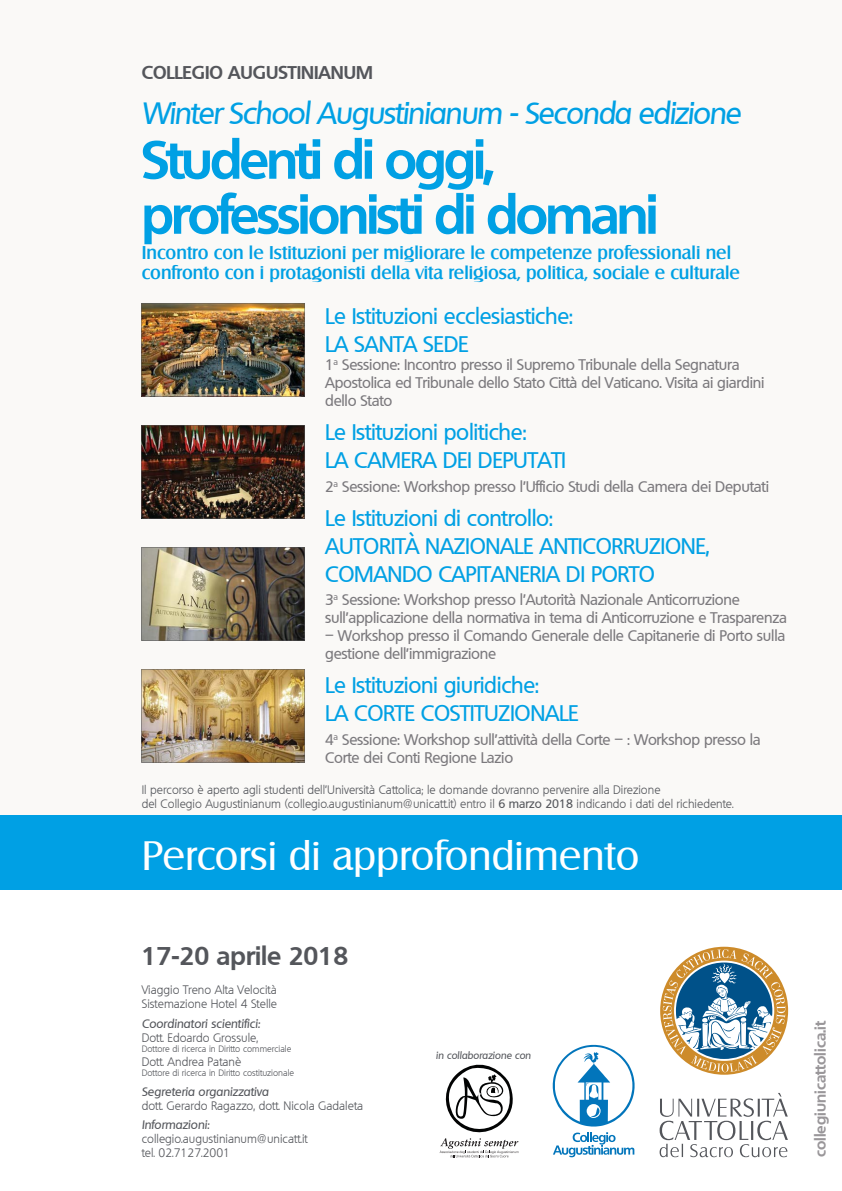
<style>
.page{position:relative;width:842px;height:1191px;background:#fff}
.page>*{position:absolute;margin:0;border:0;box-sizing:border-box;transform-origin:0 0}
.t1{font:700 52px/55px "Quebec";letter-spacing:-.05em;color:#00a0e4}
.t2{font:40px "Salzburg";color:#fff}
.t3{font:italic 500 30px "Quebec";letter-spacing:-.04em;color:#00a0e4}
.t4{font:700 25px "Quebec";color:#54565b}
.t5{font:500 22px/28px "Quebec";letter-spacing:-.015em;color:#00a0e4}
.t6{font:500 18px/20px "Salzburg";color:#00a0e4}
.t7{font:700 18px "Quebec";color:#54565b}
.t8{font:500 15px/18px "Quebec";letter-spacing:-.015em;color:#7b797d}
.t9{font:700 15px "Quebec";color:#999699}
.t10{font:300 12px/14px "Quebec";color:#54565b}
.t11{font:italic 500 12px "Quebec";color:#54565b}
.t12{font:italic 500 10px "Quebec";color:#54565b}
.t13{font:300 9px "Quebec";color:#54565b}
.s1{font-weight:500}
</style>
<div class="page">
<div style="left:0;top:0;width:842px;height:820px;background:#faf9f7"></div>
<svg style="left:660px;top:946px;width:128px;height:128px"></svg>
<svg style="left:660px;top:1093px;width:128px;height:64px"></svg>
<div style="left:0;top:815px;width:842px;height:75px;background:#00a0e4"></div>
<svg style="left:553px;top:1045px;width:81px;height:81px"></svg>
<svg style="left:553px;top:1132px;width:81px;height:25px"></svg>
<svg style="left:440px;top:1064px;width:79px;height:93px"></svg>
<img style="left:141px;top:303px;width:164px;height:93px">
<img style="left:141px;top:425px;width:164px;height:93px">
<img style="left:141px;top:669px;width:164px;height:93px">
<img style="left:141px;top:547px;width:164px;height:93px">
<p class="t7" style="left:142px;top:61px;width:233px">COLLEGIO AUGUSTINIANUM</p>
<h3 class="t3" style="left:142px;top:93px;width:601px">Winter School Augustinianum - Seconda edizione</h3>
<h1 class="t1" style="left:142px;top:131px;width:518px">Studenti di oggi, professionisti di domani</h1>
<p class="t6" style="left:142px;top:243px;width:600px">Incontro con le Istituzioni per migliorare le competenze professionali nel confronto con i protagonisti della vita religiosa, politica, sociale e culturale</p>
<h3 class="t5" style="left:325px;top:302px;width:250px">Le Istituzioni ecclesiastiche:<br>LA SANTA SEDE</h3>
<p class="t8" style="left:325px;top:356px;width:441px">1<sup>a</sup> Sessione: Incontro presso il Supremo Tribunale della Segnatura<br>Apostolica ed Tribunale dello Stato Città del Vaticano. Visita ai giardini dello Stato</p>
<h3 class="t5" style="left:325px;top:418px;width:242px">Le Istituzioni politiche:<br>LA CAMERA DEI DEPUTATI</h3>
<p class="t8" style="left:325px;top:477px;width:445px">2<sup>a</sup> Sessione: Workshop presso l’Ufficio Studi della Camera dei Deputati</p>
<h3 class="t5" style="left:325px;top:503px;width:386px">Le Istituzioni di controllo:<br>AUTORITÀ NAZIONALE ANTICORRUZIONE,<br>COMANDO CAPITANERIA DI PORTO</h3>
<p class="t8" style="left:325px;top:590px;width:463px">3<sup>a</sup> Sessione: Workshop presso l’Autorità Nazionale Anticorruzione sull’applicazione della normativa in tema di Anticorruzione e Trasparenza</p>
<p class="t8" style="left:325px;top:626px;width:462px">– Workshop presso il Comando Generale delle Capitanerie di Porto sulla gestione dell’immigrazione</p>
<h3 class="t5" style="left:325px;top:671px;width:255px">Le Istituzioni giuridiche:<br>LA CORTE COSTITUZIONALE</h3>
<p class="t8" style="left:325px;top:730px;width:437px">4<sup>a</sup> Sessione: Workshop sull’attività della Corte – : Workshop presso la<br>Corte dei Conti Regione Lazio</p>
<p class="t10" style="left:142px;top:782px;width:593px">Il percorso è aperto agli studenti dell’Università Cattolica; le domande dovranno pervenire alla Direzione<br>del Collegio Augustinianum (collegio.augustinianum@unicatt.it) entro il <span class="s1">6 marzo 2018</span> indicando i dati del richiedente.</p>
<h2 class="t2" style="left:142px;top:831px;width:499px">Percorsi di approfondimento</h2>
<h3 class="t4" style="left:142px;top:939px;width:208px">17-20 aprile 2018</h3>
<p class="t10" style="left:142px;top:983px;width:137px">Viaggio Treno Alta Velocità<br>Sistemazione Hotel 4 Stelle</p>
<p class="t11" style="left:142px;top:1015px;width:120px">Coordinatori scientifici:</p>
<p class="t10" style="left:142px;top:1030px;width:118px">Dott. Edoardo Grossule,</p>
<p class="t13" style="left:142px;top:1043px;width:151px">Dottore di ricerca in Diritto commerciale</p>
<p class="t10" style="left:142px;top:1054px;width:101px">Dott. Andrea Patanè</p>
<p class="t13" style="left:142px;top:1067px;width:154px">Dottore di ricerca in Diritto costituzionale</p>
<p class="t11" style="left:142px;top:1083px;width:129px">Segreteria organizzativa</p>
<p class="t10" style="left:142px;top:1098px;width:223px">dott. Gerardo Ragazzo, dott. Nicola Gadaleta</p>
<p class="t11" style="left:142px;top:1117px;width:69px">Informazioni:</p>
<p class="t10" style="left:142px;top:1132px;width:167px">collegio.augustinianum@unicatt.it tel. 02.7127.2001</p>
<p class="t12" style="left:436px;top:1049px;width:97px">in collaborazione con</p>
<p class="t9" style="left:810px;top:1157px;width:138px;rotate:-90deg">collegiunicattolica.it</p>
</div>
